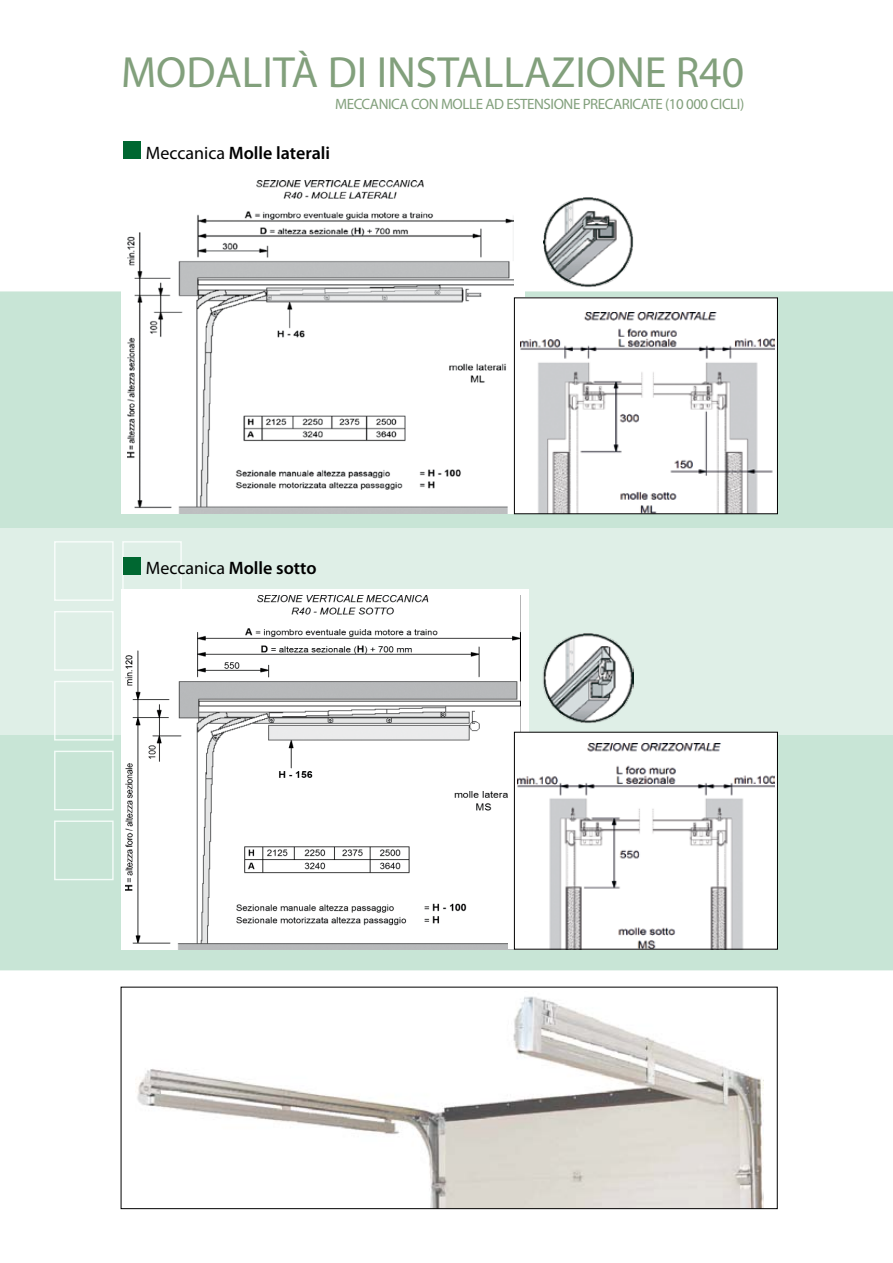
<style>
.page{position:relative;width:893px;height:1263px;background:#fff}
.page>*{position:absolute;margin:0;border:0;box-sizing:border-box;transform-origin:0 0}
.t1{font:43.8px "Myriad Pro";color:#82a07c}
.t2{font:600 18px "Myriad Pro";color:#000}
.t3{font:15px "Myriad Pro";letter-spacing:-.03em;color:#82a07c}
.s1{font-weight:400}
</style>
<div class="page">
<div style="left:0;top:291px;width:893px;height:679px;background:#c8e5d6"></div>
<div style="left:0;top:528px;width:893px;height:207px;background:#dfefe7"></div>
<svg style="left:53px;top:541px;width:129px;height:340px"></svg>
<div style="left:123px;top:142px;width:17px;height:17px;background:#006731"></div>
<div style="left:123px;top:557px;width:17px;height:17px;background:#006731"></div>
<div style="left:121px;top:172px;width:403px;height:342px;background:#fff"></div>
<img style="left:127px;top:181px;width:387px;height:333px">
<div style="left:121px;top:589px;width:407px;height:360px;background:#fff"></div>
<img style="left:125px;top:596px;width:396px;height:353px">
<div style="left:509px;top:298px;width:268px;height:216px;background:#fff"></div>
<img style="left:520px;top:313px;width:254px;height:199px">
<div style="left:509px;top:733px;width:268px;height:216px;background:#fff"></div>
<img style="left:518px;top:743px;width:257px;height:204px">
<div style="left:514px;top:298px;width:264px;height:216px;border:1px solid #000"></div>
<div style="left:514px;top:732px;width:264px;height:217px;border:1px solid #000"></div>
<img style="left:543px;top:633px;width:90px;height:90px">
<img style="left:544px;top:197px;width:90px;height:91px">
<img style="left:135px;top:996px;width:628px;height:211px">
<div style="left:121px;top:987px;width:656px;height:222px;border:1px solid #000"></div>
<h1 class="t1" style="left:121px;top:45px;width:625px">MODALITÀ DI INSTALLAZIONE R40</h1>
<p class="t3" style="left:335px;top:94px;width:411px">MECCANICA CON MOLLE AD ESTENSIONE PRECARICATE (10 000 CICLI)</p>
<p class="t2" style="left:146px;top:142px;width:186px"><span class="s1">Meccanica</span> Molle laterali</p>
<p class="t2" style="left:146px;top:557px;width:172px"><span class="s1">Meccanica</span> Molle sotto</p>
</div>
